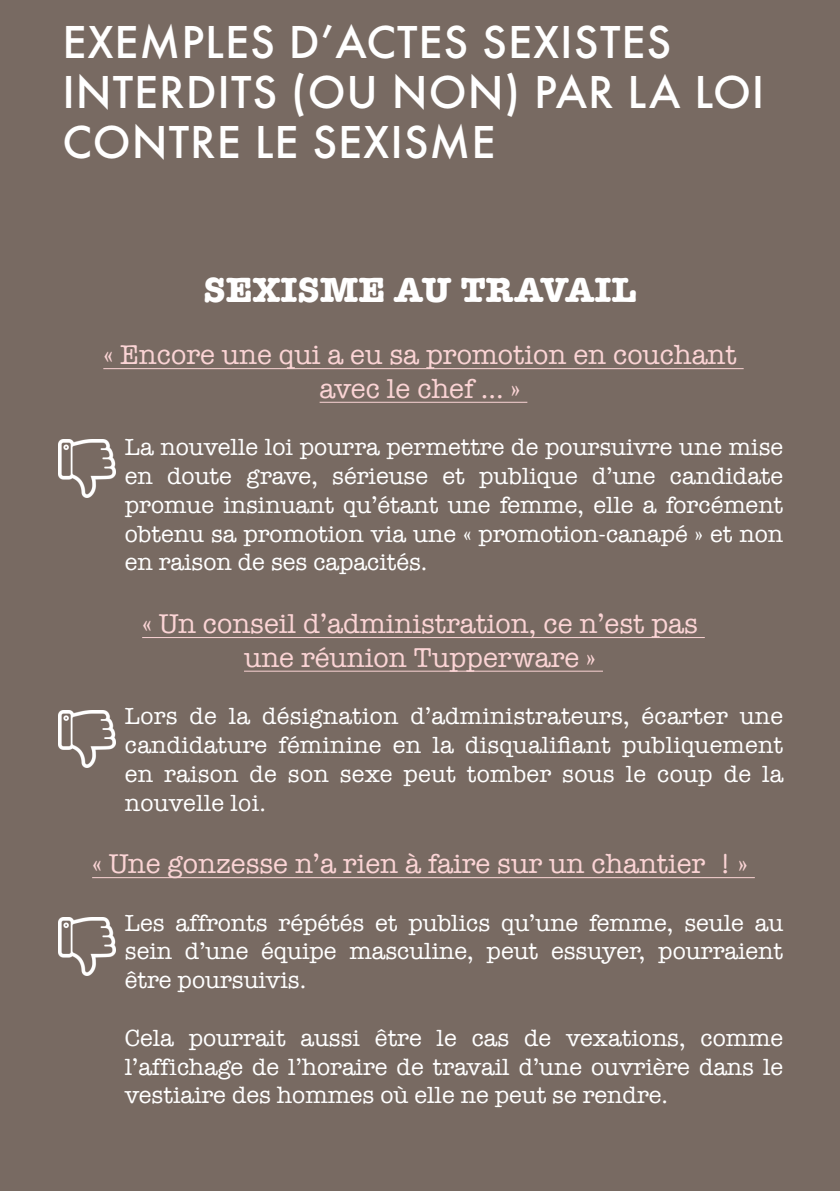
<style>
.page{position:relative;width:840px;height:1191px;background:#fff}
.page>*{position:absolute;margin:0;border:0;box-sizing:border-box;transform-origin:0 0}
.t1{font:500 48px "Elle Gabor";letter-spacing:.02em;color:#fff}
.t2{font:700 36px "American Typewriter";color:#fff}
.t3{font:28px "American Typewriter";color:#fbd4d5}
.t4{font:24px/28.8px "American Typewriter";color:#fff;text-align:justify}
</style>
<div class="page">
<div style="left:0;top:0;width:839px;height:1191px;background:#786a62"></div>
<hr style="left:103px;top:368px;width:640px;height:1px;background:#fbd4d5">
<hr style="left:319px;top:402px;width:208px;height:1px;background:#fbd4d5">
<hr style="left:142px;top:637px;width:562px;height:1px;background:#fbd4d5">
<hr style="left:244px;top:671px;width:358px;height:1px;background:#fbd4d5">
<hr style="left:92px;top:877px;width:662px;height:1px;background:#fbd4d5">
<img style="left:58px;top:440px;width:58px;height:57px">
<img style="left:58px;top:710px;width:58px;height:57px">
<img style="left:58px;top:917px;width:58px;height:58px">
<p class="t1" style="left:62px;top:14px;width:610px">EXEMPLES D’ACTES SEXISTES</p>
<p class="t1" style="left:62px;top:64px;width:703px">INTERDITS (OU NON) PAR LA LOI</p>
<p class="t1" style="left:62px;top:114px;width:434px">CONTRE LE SEXISME</p>
<p class="t2" style="left:203px;top:258px;width:434px">SEXISME AU TRAVAIL</p>
<p class="t3" style="left:103px;top:333px;width:634px">« Encore une qui a eu sa promotion en couchant</p>
<p class="t3" style="left:319px;top:367px;width:202px">avec le chef … »</p>
<p class="t4" style="left:125px;top:432px;width:659px">La nouvelle loi pourra permettre de poursuivre une mise en doute grave, sérieuse et publique d’une candidate promue insinuant qu’étant une femme, elle a forcément obtenu sa promotion via une « promotion-canapé » et non en raison de ses capacités.</p>
<p class="t3" style="left:142px;top:602px;width:557px">« Un conseil d’administration, ce n’est pas</p>
<p class="t3" style="left:244px;top:636px;width:353px">une réunion Tupperware »</p>
<p class="t4" style="left:125px;top:701px;width:659px">Lors de la désignation d’administrateurs, écarter une candidature féminine en la disqualifiant publiquement en raison de son sexe peut tomber sous le coup de la nouvelle loi.</p>
<p class="t3" style="left:92px;top:842px;width:656px">« Une gonzesse n’a rien à faire sur un chantier ! »</p>
<p class="t4" style="left:125px;top:907px;width:659px">Les affronts répétés et publics qu’une femme, seule au sein d’une équipe masculine, peut essuyer, pourraient être poursuivis.</p>
<p class="t4" style="left:125px;top:1022px;width:659px">Cela pourrait aussi être le cas de vexations, comme l’affichage de l’horaire de travail d’une ouvrière dans le vestiaire des hommes où elle ne peut se rendre.</p>
</div>
